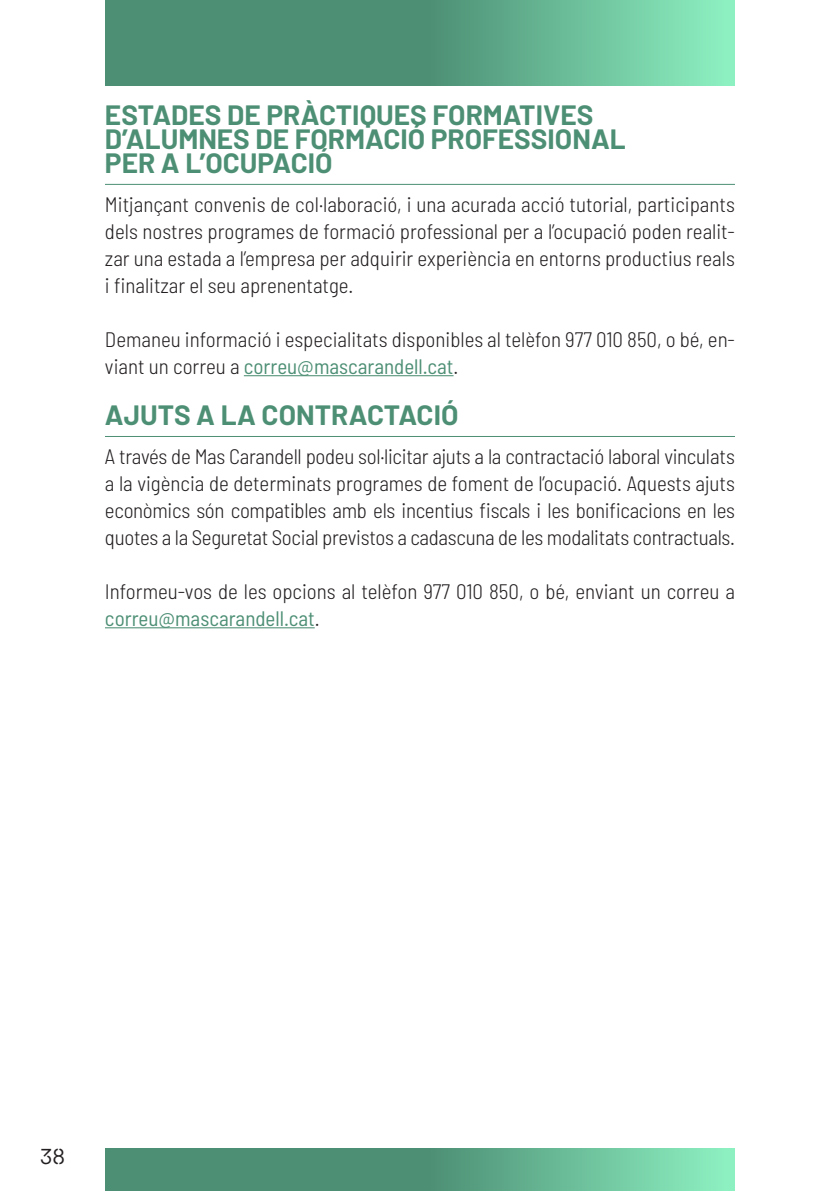
<style>
.page{position:relative;width:840px;height:1191px;background:#fff}
.page>*{position:absolute;margin:0;border:0;box-sizing:border-box;transform-origin:0 0}
.titol_cursos{font:700 28px/24px "Barlow";color:#4d8f75}
.text_corrent{font:300 semi-condensed 21px/27px "Barlow";color:#231f20;text-align:justify}
.t1{font:21px "Macan Stencil";color:#231f20}
.s1{font-weight:400;color:#4d8f75}
</style>
<div class="page">
<div style="left:105px;top:0;width:629px;height:85px;background:#4d8f75"></div>
<div style="left:105px;top:1148px;width:629px;height:43px;background:#4d8f75"></div>
<hr style="left:105px;top:184px;width:629px;height:1px;background:#4d8f75">
<hr style="left:244px;top:375px;width:209px;height:1px;background:#4d8f75">
<hr style="left:105px;top:436px;width:629px;height:1px;background:#4d8f75">
<hr style="left:105px;top:627px;width:209px;height:1px;background:#4d8f75">
<div style="left:420px;top:0;width:314px;height:85px;background:linear-gradient(to right,#4b8c73,#8ef2c2)"></div>
<div style="left:420px;top:1148px;width:314px;height:43px;background:linear-gradient(to right,#4b8c73,#8ef2c2)"></div>
<p class="titol_cursos" style="left:105px;top:101px;width:522px">ESTADES DE PRÀCTIQUES FORMATIVES<br>D’ALUMNES DE FORMACIÓ PROFESSIONAL<br>PER A L’OCUPACIÓ</p>
<p class="text_corrent" style="left:105px;top:189px;width:631px">Mitjançant convenis de col·laboració, i una acurada acció tutorial, participants dels nostres programes de formació professional per a l’ocupació poden realit&shy;zar una estada a l’empresa per adquirir experiència en entorns productius reals i finalitzar el seu aprenentatge.</p>
<p class="text_corrent" style="left:105px;top:324px;width:631px">Demaneu informació i especialitats disponibles al telèfon 977 010 850, o bé, en&shy;viant un correu a <span class="s1">correu@mascarandell.cat</span>.</p>
<p class="titol_cursos" style="left:105px;top:401px;width:355px">AJUTS A LA CONTRACTACIÓ</p>
<p class="text_corrent" style="left:105px;top:441px;width:631px">A través de Mas Carandell podeu sol·licitar ajuts a la contractació laboral vinculats a la vigència de determinats programes de foment de l’ocupació. Aquests ajuts econòmics són compatibles amb els incentius fiscals i les bonificacions en les quotes a la Seguretat Social previstos a cadascuna de les modalitats contractuals.</p>
<p class="text_corrent" style="left:105px;top:576px;width:631px">Informeu-vos de les opcions al telèfon 977 010 850, o bé, enviant un correu a <span class="s1">correu@mascarandell.cat</span>.</p>
<p class="t1" style="left:40px;top:1144px;width:26px">38</p>
</div>
